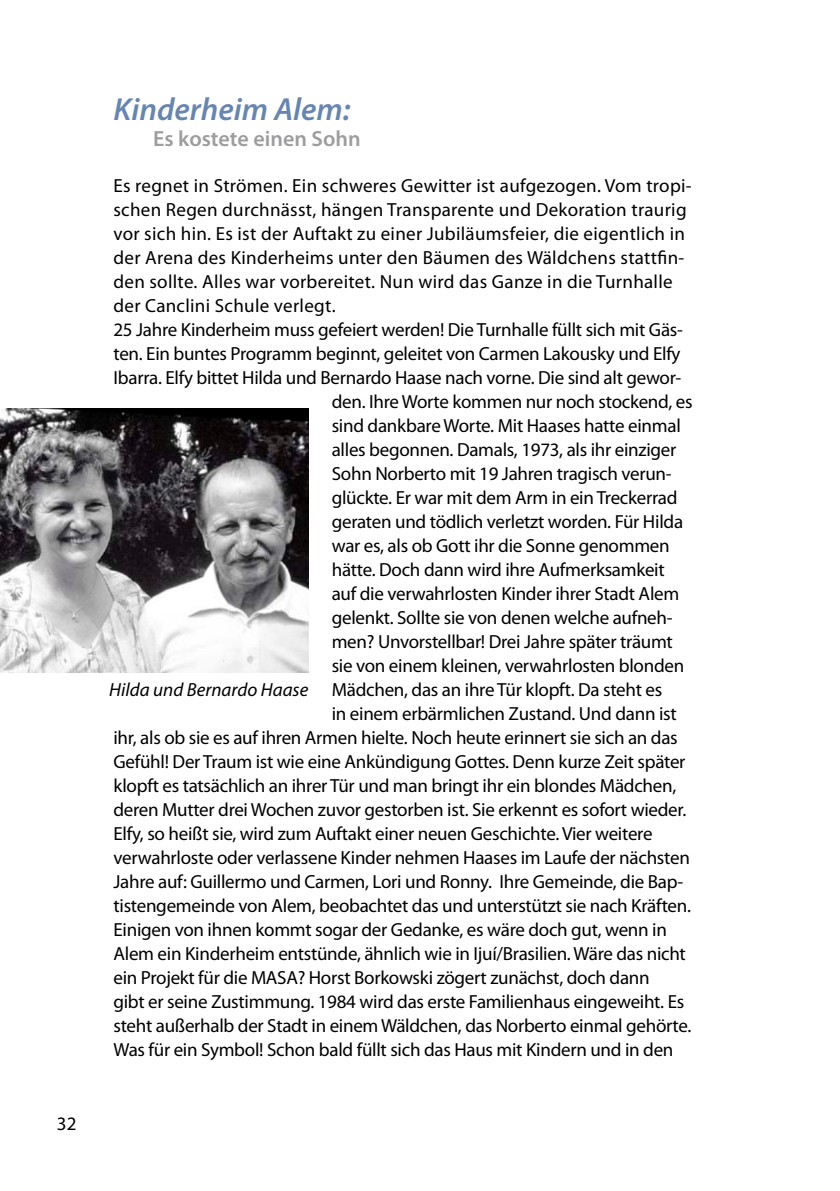
<style>
.page{position:relative;width:840px;height:1191px;background:#fff}
.page>*{position:absolute;margin:0;border:0;box-sizing:border-box;transform-origin:0 0}
.t1{font:italic 600 32px "Myriad Pro";color:#6686b1}
.t2{font:600 22px "Myriad Pro";color:#9c9d9f}
.t3{font:19px "Myriad Pro";letter-spacing:-.015em;color:#000}
.t4{font:19px "Myriad Pro";letter-spacing:.015em;color:#000}
.t5{font:italic 19px "Myriad Pro";color:#000}
</style>
<div class="page">
<img style="left:0;top:408px;width:309px;height:264px">
<p class="t3" style="left:57px;top:1113px;width:21px">32</p>
<h1 class="t1" style="left:113px;top:92px;width:238px">Kinderheim Alem:</h1>
<p class="t2" style="left:153px;top:127px;width:209px">Es kostete einen Sohn</p>
<p class="t4" style="left:113px;top:175px;width:579px">Es regnet in Strömen. Ein schweres Gewitter ist aufgezogen. Vom tropi-</p>
<p class="t4" style="left:113px;top:199px;width:574px">schen Regen durchnässt, hängen Transparente und Dekoration traurig</p>
<p class="t4" style="left:113px;top:223px;width:572px">vor sich hin. Es ist der Auftakt zu einer Jubiläumsfeier, die eigentlich in</p>
<p class="t4" style="left:113px;top:247px;width:572px">der Arena des Kinderheims unter den Bäumen des Wäldchens stattfin-</p>
<p class="t4" style="left:113px;top:271px;width:560px">den sollte. Alles war vorbereitet. Nun wird das Ganze in die Turnhalle</p>
<p class="t4" style="left:113px;top:295px;width:223px">der Canclini Schule verlegt.</p>
<p class="t3" style="left:113px;top:319px;width:570px">25 Jahre Kinderheim muss gefeiert werden! Die Turnhalle füllt sich mit Gäs-</p>
<p class="t3" style="left:113px;top:343px;width:568px">ten. Ein buntes Programm beginnt, geleitet von Carmen Lakousky und Elfy</p>
<p class="t3" style="left:113px;top:367px;width:569px">Ibarra. Elfy bittet Hilda und Bernardo Haase nach vorne. Die sind alt gewor-</p>
<p class="t3" style="left:331px;top:391px;width:362px">den. Ihre Worte kommen nur noch stockend, es</p>
<p class="t3" style="left:331px;top:415px;width:350px">sind dankbare Worte. Mit Haases hatte einmal</p>
<p class="t3" style="left:331px;top:439px;width:346px">alles begonnen. Damals, 1973, als ihr einziger</p>
<p class="t3" style="left:331px;top:463px;width:341px">Sohn Norberto mit 19 Jahren tragisch verun-</p>
<p class="t3" style="left:331px;top:487px;width:347px">glückte. Er war mit dem Arm in ein Treckerrad</p>
<p class="t3" style="left:331px;top:511px;width:353px">geraten und tödlich verletzt worden. Für Hilda</p>
<p class="t3" style="left:331px;top:535px;width:339px">war es, als ob Gott ihr die Sonne genommen</p>
<p class="t3" style="left:331px;top:559px;width:334px">hätte. Doch dann wird ihre Aufmerksamkeit</p>
<p class="t3" style="left:331px;top:583px;width:349px">auf die verwahrlosten Kinder ihrer Stadt Alem</p>
<p class="t3" style="left:331px;top:607px;width:342px">gelenkt. Sollte sie von denen welche aufneh-</p>
<p class="t3" style="left:331px;top:631px;width:342px">men? Unvorstellbar! Drei Jahre später träumt</p>
<p class="t3" style="left:331px;top:655px;width:354px">sie von einem kleinen, verwahrlosten blonden</p>
<p class="t3" style="left:331px;top:679px;width:332px">Mädchen, das an ihre Tür klopft. Da steht es</p>
<p class="t3" style="left:331px;top:703px;width:346px">in einem erbärmlichen Zustand. Und dann ist</p>
<p class="t3" style="left:113px;top:727px;width:565px">ihr, als ob sie es auf ihren Armen hielte. Noch heute erinnert sie sich an das</p>
<p class="t3" style="left:113px;top:751px;width:573px">Gefühl! Der Traum ist wie eine Ankündigung Gottes. Denn kurze Zeit später</p>
<p class="t3" style="left:113px;top:775px;width:564px">klopft es tatsächlich an ihrer Tür und man bringt ihr ein blondes Mädchen,</p>
<p class="t3" style="left:113px;top:799px;width:574px">deren Mutter drei Wochen zuvor gestorben ist. Sie erkennt es sofort wieder.</p>
<p class="t3" style="left:113px;top:823px;width:540px">Elfy, so heißt sie, wird zum Auftakt einer neuen Geschichte. Vier weitere</p>
<p class="t3" style="left:113px;top:847px;width:577px">verwahrloste oder verlassene Kinder nehmen Haases im Laufe der nächsten</p>
<p class="t3" style="left:113px;top:871px;width:571px">Jahre auf: Guillermo und Carmen, Lori und Ronny. Ihre Gemeinde, die Bap-</p>
<p class="t3" style="left:113px;top:895px;width:578px">tistengemeinde von Alem, beobachtet das und unterstützt sie nach Kräften.</p>
<p class="t3" style="left:113px;top:919px;width:554px">Einigen von ihnen kommt sogar der Gedanke, es wäre doch gut, wenn in</p>
<p class="t3" style="left:113px;top:943px;width:573px">Alem ein Kinderheim entstünde, ähnlich wie in Ijuí/Brasilien. Wäre das nicht</p>
<p class="t3" style="left:113px;top:967px;width:537px">ein Projekt für die MASA? Horst Borkowski zögert zunächst, doch dann</p>
<p class="t3" style="left:113px;top:991px;width:572px">gibt er seine Zustimmung. 1984 wird das erste Familienhaus eingeweiht. Es</p>
<p class="t3" style="left:113px;top:1015px;width:579px">steht außerhalb der Stadt in einem Wäldchen, das Norberto einmal gehörte.</p>
<p class="t3" style="left:113px;top:1039px;width:561px">Was für ein Symbol! Schon bald füllt sich das Haus mit Kindern und in den</p>
<p class="t5" style="left:109px;top:679px;width:200px">Hilda und Bernardo Haase</p>
</div>
